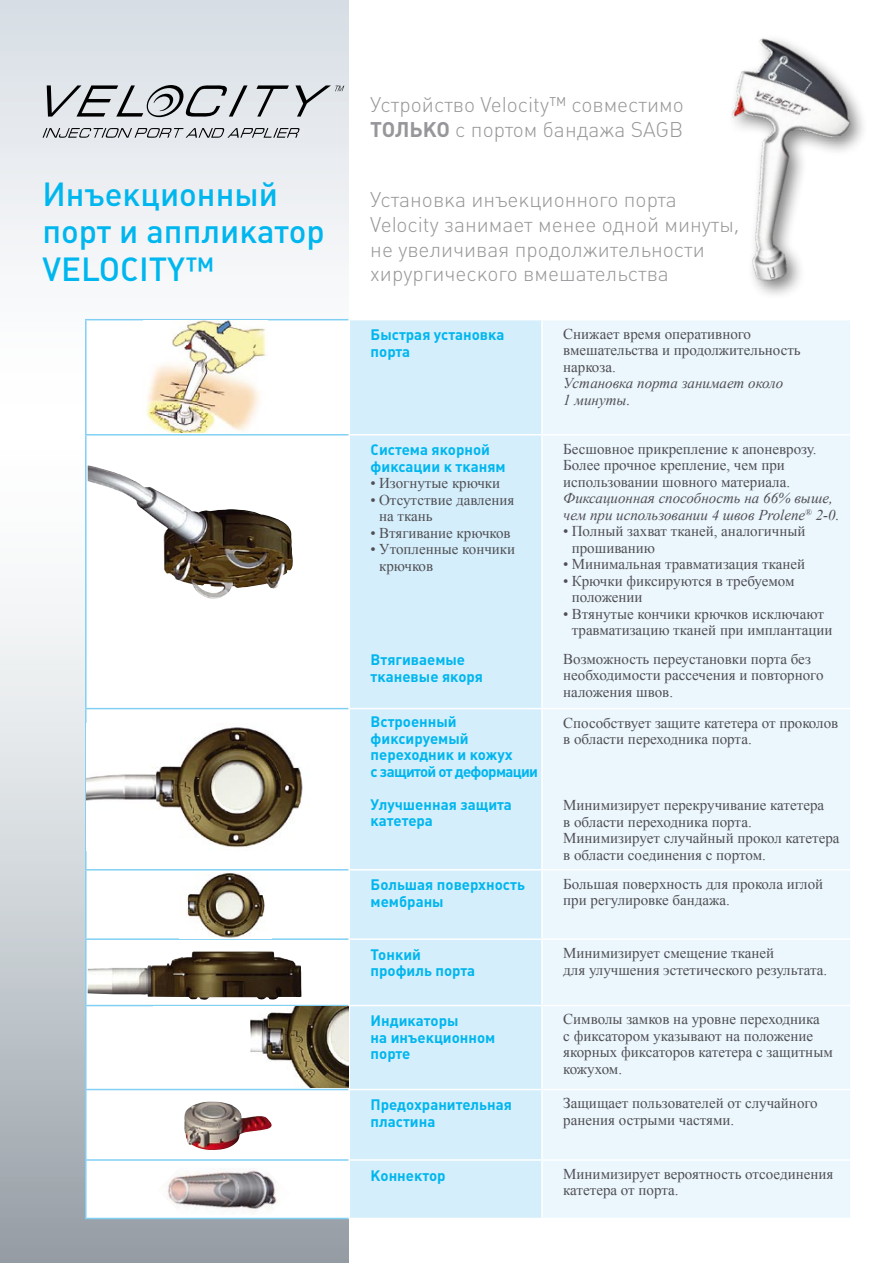
<style>
.page{position:relative;width:893px;height:1263px;background:#fff}
.page>*{position:absolute;margin:0;border:0;box-sizing:border-box;transform-origin:0 0}
.t1{font:500 33px/37.5px "Plumb";color:#00b6ee}
.t2{font:300 21px/24.8px "Plumb";color:#97979b}
.t3{font:15px/16.5px "Times New Roman";color:#504f53}
.t4{font:700 15px/16.5px "Plumb";color:#00b6ee}
.t5{font:italic 15px/16.5px "Times New Roman";color:#504f53}
.s1{font-weight:700}
</style>
<div class="page">
<svg style="left:0;top:0;width:349px;height:1263px"></svg>
<div style="left:724px;top:30px;width:144px;height:269px;background:#000;opacity:.5"></div>
<img style="left:724px;top:30px;width:144px;height:261px">
<svg style="left:256px;top:85px;width:33px;height:32px"></svg>
<svg style="left:43px;top:128px;width:257px;height:10px"></svg>
<svg style="left:295px;top:85px;width:49px;height:32px"></svg>
<svg style="left:47px;top:85px;width:200px;height:32px"></svg>
<svg style="left:87px;top:320px;width:262px;height:898px"></svg>
<div style="left:350px;top:320px;width:191px;height:898px;background:#d4eefb"></div>
<div style="left:543px;top:320px;width:307px;height:898px;background:#ebf7fd"></div>
<hr style="left:85px;top:319px;width:264px;height:1px;background:#80d0f4">
<hr style="left:85px;top:320px;width:2px;height:114px;background:#80d0f4">
<hr style="left:85px;top:434px;width:264px;height:1px;background:#80d0f4">
<hr style="left:85px;top:435px;width:2px;height:273px;background:#80d0f4">
<hr style="left:85px;top:708px;width:264px;height:1px;background:#80d0f4">
<hr style="left:85px;top:709px;width:2px;height:160px;background:#80d0f4">
<hr style="left:85px;top:869px;width:264px;height:1px;background:#80d0f4">
<hr style="left:85px;top:870px;width:2px;height:68px;background:#80d0f4">
<hr style="left:85px;top:938px;width:264px;height:2px;background:#80d0f4">
<hr style="left:85px;top:940px;width:2px;height:65px;background:#80d0f4">
<hr style="left:85px;top:1005px;width:264px;height:1px;background:#80d0f4">
<hr style="left:85px;top:1006px;width:2px;height:83px;background:#80d0f4">
<hr style="left:85px;top:1089px;width:264px;height:1px;background:#80d0f4">
<hr style="left:85px;top:1090px;width:2px;height:69px;background:#80d0f4">
<hr style="left:85px;top:1159px;width:264px;height:2px;background:#80d0f4">
<hr style="left:85px;top:1161px;width:2px;height:57px;background:#80d0f4">
<hr style="left:85px;top:1218px;width:264px;height:1px;background:#80d0f4">
<hr style="left:349px;top:434px;width:194px;height:1px;background:#fff">
<hr style="left:349px;top:708px;width:194px;height:1px;background:#fff">
<hr style="left:349px;top:869px;width:194px;height:1px;background:#fff">
<hr style="left:349px;top:938px;width:194px;height:2px;background:#fff">
<hr style="left:349px;top:1005px;width:194px;height:1px;background:#fff">
<hr style="left:349px;top:1089px;width:194px;height:1px;background:#fff">
<hr style="left:349px;top:1159px;width:194px;height:2px;background:#fff">
<hr style="left:543px;top:434px;width:309px;height:1px;background:#fff">
<hr style="left:543px;top:708px;width:309px;height:1px;background:#fff">
<hr style="left:543px;top:869px;width:309px;height:1px;background:#fff">
<hr style="left:543px;top:938px;width:309px;height:2px;background:#fff">
<hr style="left:543px;top:1005px;width:309px;height:1px;background:#fff">
<hr style="left:543px;top:1089px;width:309px;height:1px;background:#fff">
<hr style="left:543px;top:1159px;width:309px;height:2px;background:#fff">
<img style="left:143px;top:320px;width:124px;height:113px">
<img style="left:86px;top:723px;width:229px;height:127px">
<img style="left:179px;top:871px;width:92px;height:67px">
<img style="left:88px;top:951px;width:214px;height:49px">
<div style="left:153px;top:1006px;width:195px;height:82px;background:#fff"></div>
<img style="left:251px;top:1006px;width:97px;height:82px">
<img style="left:184px;top:1101px;width:25px;height:48px">
<div style="left:98px;top:1168px;width:238px;height:47px;background:#fff"></div>
<img style="left:167px;top:1169px;width:110px;height:43px">
<div style="left:88px;top:438px;width:245px;height:241px;background:#fff"></div>
<img style="left:88px;top:465px;width:205px;height:134px">
<h1 class="t1" style="left:43px;top:175px;width:284px">Инъекционный порт и аппликатор<br>VELOCITY™</h1>
<h2 class="t2" style="left:370px;top:92px;width:315px;line-height:25.5px">Устройство Velocity™ совместимо<br><span class="s1">ТОЛЬКО</span> с портом бандажа SAGB</h2>
<h2 class="t2" style="left:370px;top:187px;width:371px">Установка инъекционного порта Velocity занимает менее одной минуты, не увеличивая продолжительности хирургического вмешательства</h2>
<p class="t4" style="left:371px;top:326px;width:135px">Быстрая установка порта</p>
<p class="t3" style="left:563px;top:325px;width:239px">Снижает время оперативного вмешательства и продолжительность наркоза.</p>
<p class="t5" style="left:563px;top:374px;width:222px">Установка порта занимает около<br>1 минуты.</p>
<p class="t4" style="left:371px;top:442px;width:137px">Система якорной фиксации к тканям</p>
<p class="t3" style="left:371px;top:475px;width:131px">• Изогнутые крючки</p>
<p class="t3" style="left:379px;top:491px;width:137px;text-indent:-9px">• Отсутствие давления на ткань</p>
<p class="t3" style="left:371px;top:524px;width:142px">• Втягивание крючков</p>
<p class="t3" style="left:379px;top:541px;width:138px;text-indent:-9px">• Утопленные кончики крючков</p>
<p class="t3" style="left:563px;top:440px;width:255px">Бесшовное прикрепление к апоневрозу.<br>Более прочное крепление, чем при использовании шовного материала.</p>
<p class="t5" style="left:563px;top:490px;width:278px">Фиксационная способность на 66% выше, чем при использовании 4 швов Prolene<sup>®</sup> 2-0.</p>
<p class="t3" style="left:572px;top:523px;width:235px;text-indent:-9px">• Полный захват тканей, аналогичный прошиванию</p>
<p class="t3" style="left:563px;top:556px;width:244px">• Минимальная травматизация тканей</p>
<p class="t3" style="left:572px;top:572px;width:224px;text-indent:-9px">• Крючки фиксируются в требуемом положении</p>
<p class="t3" style="left:563px;top:605px;width:271px;text-align:center">• Втянутые кончики крючков исключают травматизацию тканей при имплантации</p>
<p class="t3" style="left:563px;top:650px;width:262px">Возможность переустановки порта без необходимости рассечения и повторного наложения швов.</p>
<p class="t4" style="left:371px;top:652px;width:114px">Втягиваемые тканевые якоря</p>
<p class="t4" style="left:371px;top:713px;width:169px">Встроенный фиксируемый переходник и кожух<br>с защитой от деформации</p>
<p class="t4" style="left:371px;top:796px;width:143px">Улучшенная защита катетера</p>
<p class="t3" style="left:563px;top:714px;width:277px">Способствует защите катетера от проколов в области переходника порта.</p>
<p class="t3" style="left:563px;top:796px;width:278px">Минимизирует перекручивание катетера<br>в области переходника порта.<br>Минимизирует случайный прокол катетера в области соединения с портом.</p>
<p class="t4" style="left:371px;top:877px;width:156px">Большая поверхность мембраны</p>
<p class="t3" style="left:563px;top:875px;width:261px">Большая поверхность для прокола иглой при регулировке бандажа.</p>
<p class="t4" style="left:371px;top:946px;width:106px">Тонкий профиль порта</p>
<p class="t3" style="left:563px;top:944px;width:265px">Минимизирует смещение тканей<br>для улучшения эстетического результата.</p>
<p class="t4" style="left:371px;top:1012px;width:126px">Индикаторы<br>на инъекционном порте</p>
<p class="t3" style="left:563px;top:1011px;width:271px">Символы замков на уровне переходника<br>с фиксатором указывают на положение якорных фиксаторов катетера с защитным кожухом.</p>
<p class="t4" style="left:371px;top:1096px;width:143px">Предохранительная пластина</p>
<p class="t3" style="left:563px;top:1095px;width:256px">Защищает пользователей от случайного ранения острыми частями.</p>
<p class="t4" style="left:371px;top:1167px;width:77px">Коннектор</p>
<p class="t3" style="left:563px;top:1165px;width:272px">Минимизирует вероятность отсоединения катетера от порта.</p>
</div>
